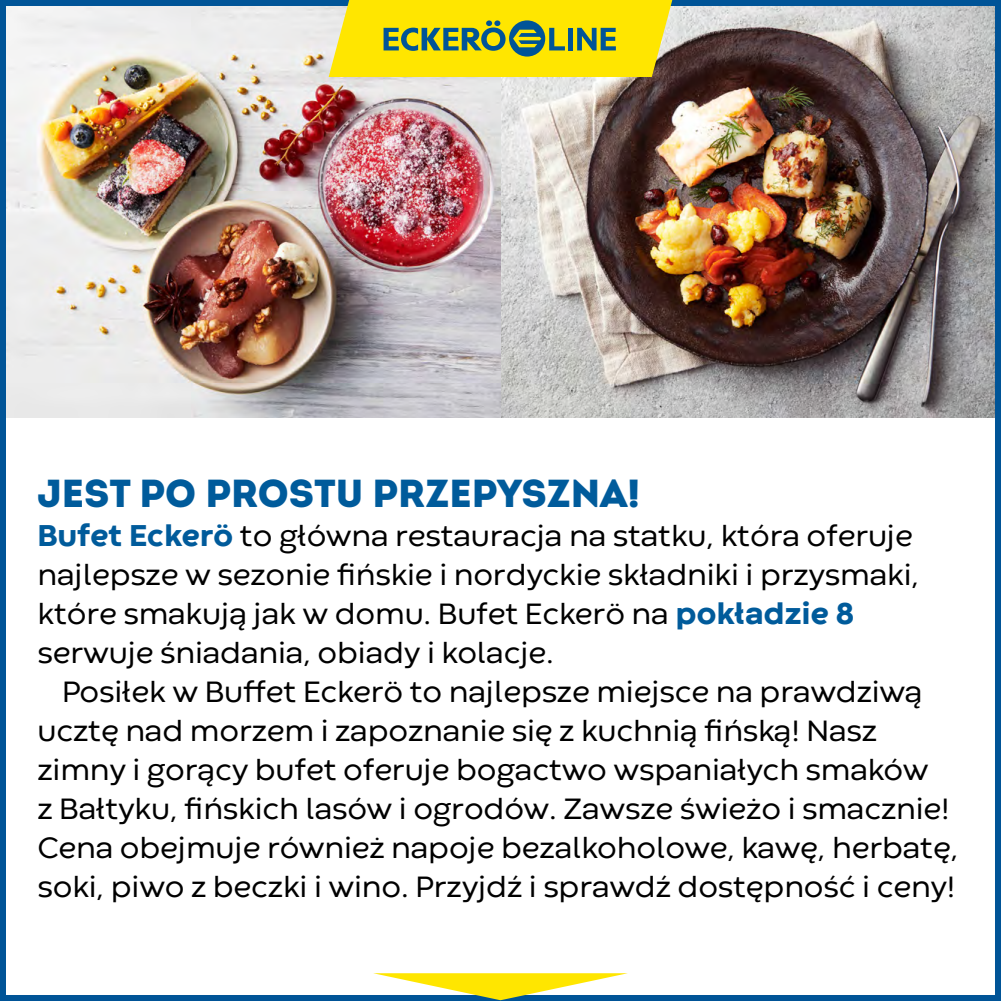
<style>
.page{position:relative;width:1001px;height:1001px;background:#fff}
.page>*{position:absolute;margin:0;border:0;box-sizing:border-box;transform-origin:0 0}
.Vahekas{font:900 39px "Intro";color:#005b9b}
.TEKST{font:30.75px/39px "Codec Warm";letter-spacing:-.005em;color:#000}
.TEKST_taandeta{font:30.75px/39px "Codec Warm";letter-spacing:-.005em;color:#000}
.s1{font-weight:800;font-size:31.5px;color:#005b9b}
</style>
<div class="page">
<img style="left:500px;top:7px;width:493px;height:411px">
<img style="left:7px;top:7px;width:493px;height:411px">
<div style="left:0;top:0;width:1000px;height:1000px;border:6px solid #005497"></div>
<svg style="left:329px;top:0;width:343px;height:77px;background:#dcd11c"></svg>
<div style="left:568px;top:28px;width:5px;height:22px;background:#005497"></div>
<svg style="left:373px;top:973px;width:255px;height:27px"></svg>
<p class="Vahekas" style="left:38px;top:468px;width:604px">JEST PO PROSTU PRZEPYSZNA!</p>
<p class="TEKST_taandeta" style="left:38px;top:518px;width:883px"><span class="s1">Bufet Eckerö</span> to główna restauracja na statku, która oferuje najlepsze w sezonie fińskie i nordyckie składniki i przysmaki, które smakują jak w domu. Bufet Eckerö na <span class="s1">pokładzie 8 </span>serwuje śniadania, obiady i kolacje.</p>
<p class="TEKST" style="left:38px;top:674px;width:922px;text-indent:25px">Posiłek w Buffet Eckerö to najlepsze miejsce na prawdziwą ucztę nad morzem i zapoznanie się z kuchnią fińską! Nasz zimny i gorący bufet oferuje bogactwo wspaniałych smaków<br>z Bałtyku, fińskich lasów i ogrodów. Zawsze świeżo i smacznie!<br>Cena obejmuje również napoje bezalkoholowe, kawę, herbatę, soki, piwo z beczki i wino. Przyjdź i sprawdź dostępność i ceny!</p>
</div>
